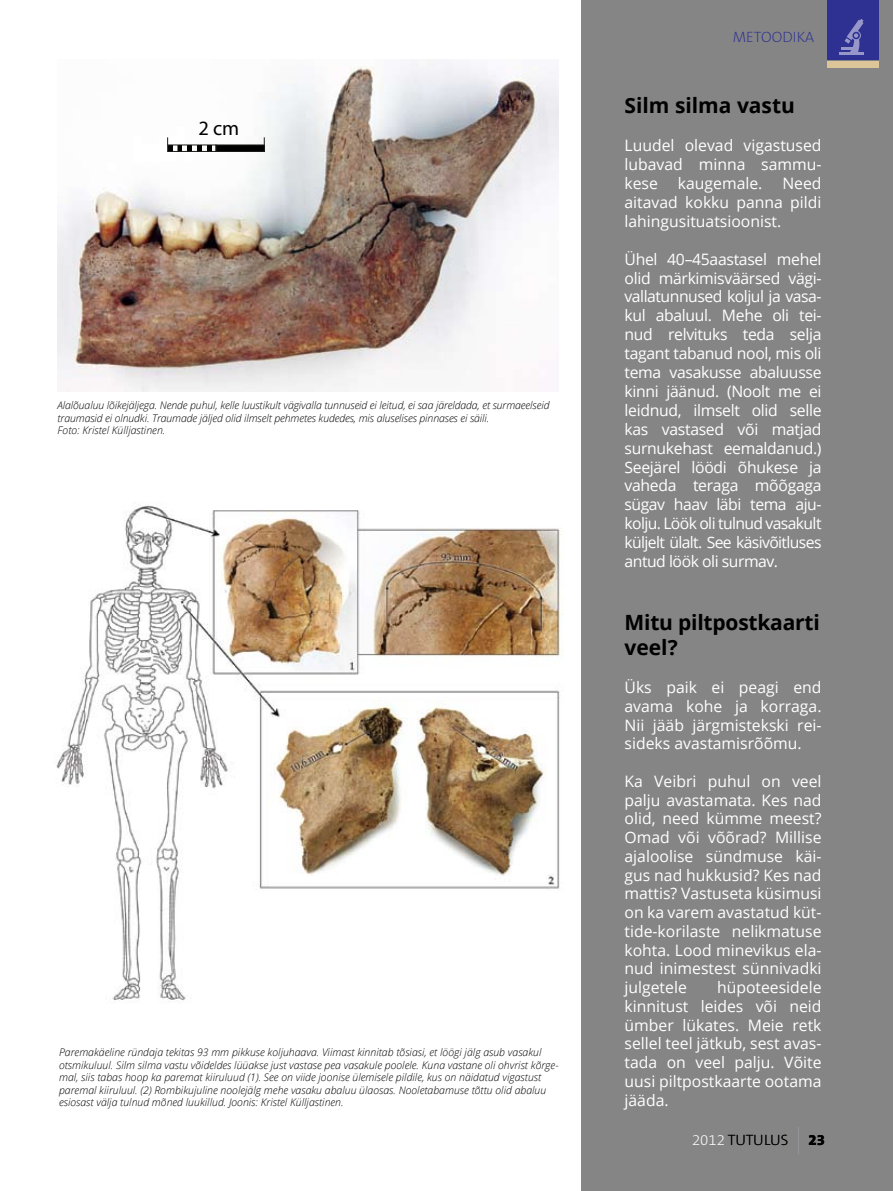
<style>
.page{position:relative;width:893px;height:1191px;background:#fff}
.page>*{position:absolute;margin:0;border:0;box-sizing:border-box;transform-origin:0 0}
.t1{font:700 21px/25.2px "Open Sans";letter-spacing:-.01em;color:#000}
.t2{font:20.4px "Myriad Pro";color:#010101}
.t3{font:15.75px/18.9px "Open Sans";color:#fff;text-align:justify}
.t4{font:200 15px "The Sans B2";color:#000}
.t5{font:200 15px "The Sans B2";color:#2e3192}
.t6{font:800 15px "The Sans B8";color:#000}
.t7{font:italic 300 10.5px/12.6px "Open Sans";color:#000}
.s1{color:#939598}
</style>
<div class="page">
<div style="left:581px;top:0;width:312px;height:1191px;background:#858586"></div>
<div style="left:827px;top:62px;width:51px;height:6px;background:#dcc598"></div>
<svg style="left:798px;top:1127px;width:1px;height:26px"></svg>
<img style="left:56px;top:505px;width:506px;height:497px">
<img style="left:58px;top:60px;width:500px;height:331px">
<div style="left:216px;top:145px;width:48px;height:6px;background:#000"></div>
<div style="left:216px;top:145px;width:49px;height:7px;border:1px solid #1d1d1b"></div>
<svg style="left:167px;top:137px;width:50px;height:15px"></svg>
<div style="left:827px;top:0;width:51px;height:60px;background:#2e3192"></div>
<hr style="left:839px;top:52px;width:25px;height:3px;background:#fff">
<svg style="left:841px;top:19px;width:22px;height:34px"></svg>
<p class="t2" style="left:198px;top:116px;width:43px">2 cm</p>
<p class="t7" style="left:58px;top:398px;width:493px">Alalõualuu lõikejäljega. Nende puhul, kelle luustikult vägivalla tunnuseid ei leitud, ei saa järeldada, et surmaeelseid traumasid ei olnudki. Traumade jäljed olid ilmselt pehmetes kudedes, mis aluselises pinnases ei säili.<br>Foto: Kristel Külljastinen.</p>
<p class="t7" style="left:59px;top:1045px;width:501px">Paremakäeline ründaja tekitas 93 mm pikkuse koljuhaava. Viimast kinnitab tõsiasi, et löögi jälg asub vasakul otsmikuluul. Silm silma vastu võideldes lüüakse just vastase pea vasakule poolele. Kuna vastane oli ohvrist kõrge&shy;mal, siis tabas hoop ka paremat kiiruluud (1). See on viide joonise ülemisele pildile, kus on näidatud vigastust paremal kiiruluul. (2) Rombikujuline noolejälg mehe vasaku abaluu ülaosas. Nooletabamuse tõttu olid abaluu esiosast välja tulnud mõned luukillud. Joonis: Kristel Külljastinen.</p>
<p class="t5" style="left:733px;top:29px;width:83px">METOODIKA</p>
<p class="t1" style="left:624px;top:93px;width:172px">Silm silma vastu</p>
<p class="t3" style="left:624px;top:136px;width:199px">Luudel olevad vigastused lubavad minna sammu&shy;kese</p>
<p class="t3" style="left:624px;top:173px;width:199px;text-indent:158px">Need aitavad kokku panna pildi lahingusituatsioonist.</p>
<p class="t3" style="left:624px;top:249px;width:199px">Ühel 40–45aastasel mehel olid märkimisväärsed vägi&shy;vallatunnused koljul ja vasa&shy;kul abaluul. Mehe oli tei&shy;nud relvituks teda selja tagant tabanud nool, mis oli tema vasakusse abaluusse kinni jäänud. (Noolt me ei leidnud, ilmselt olid selle kas vastased või matjad surnukehast eemaldanud.)<br>Seejärel löödi õhukese ja vaheda teraga mõõgaga sügav haav läbi tema aju&shy;kolju. Löök oli tulnud vasakult küljelt ülalt. See käsivõitluses antud löök oli surmav.</p>
<p class="t3" style="left:678px;top:173px;width:86px">kaugemale.</p>
<p class="t1" style="left:624px;top:609px;width:197px">Mitu piltpostkaarti veel?</p>
<p class="t3" style="left:624px;top:677px;width:199px">Üks paik ei peagi end avama kohe ja korraga.<br>Nii jääb järgmistekski rei&shy;sideks avastamisrõõmu.</p>
<p class="t3" style="left:624px;top:771px;width:199px">Ka Veibri puhul on veel palju avastamata. Kes nad olid, need kümme meest?<br>Omad või võõrad? Millise ajaloolise sündmuse käi&shy;gus nad hukkusid? Kes nad mattis? Vastuseta küsimusi on ka varem avastatud küt&shy;tide-korilaste nelikmatuse kohta. Lood minevikus ela&shy;nud inimestest sünnivadki julgetele</p>
<p class="t3" style="left:624px;top:977px;width:199px;text-indent:92px">hüpoteesidele kinnitust leides või neid ümber lükates. Meie retk sellel teel jätkub, sest avas&shy;tada on veel palju. Võite uusi piltpostkaarte ootama jääda.</p>
<p class="t4" style="left:692px;top:1132px;width:98px"><span class="s1">2012</span> TUTULUS</p>
<p class="t6" style="left:808px;top:1132px;width:18px">23</p>
</div>
